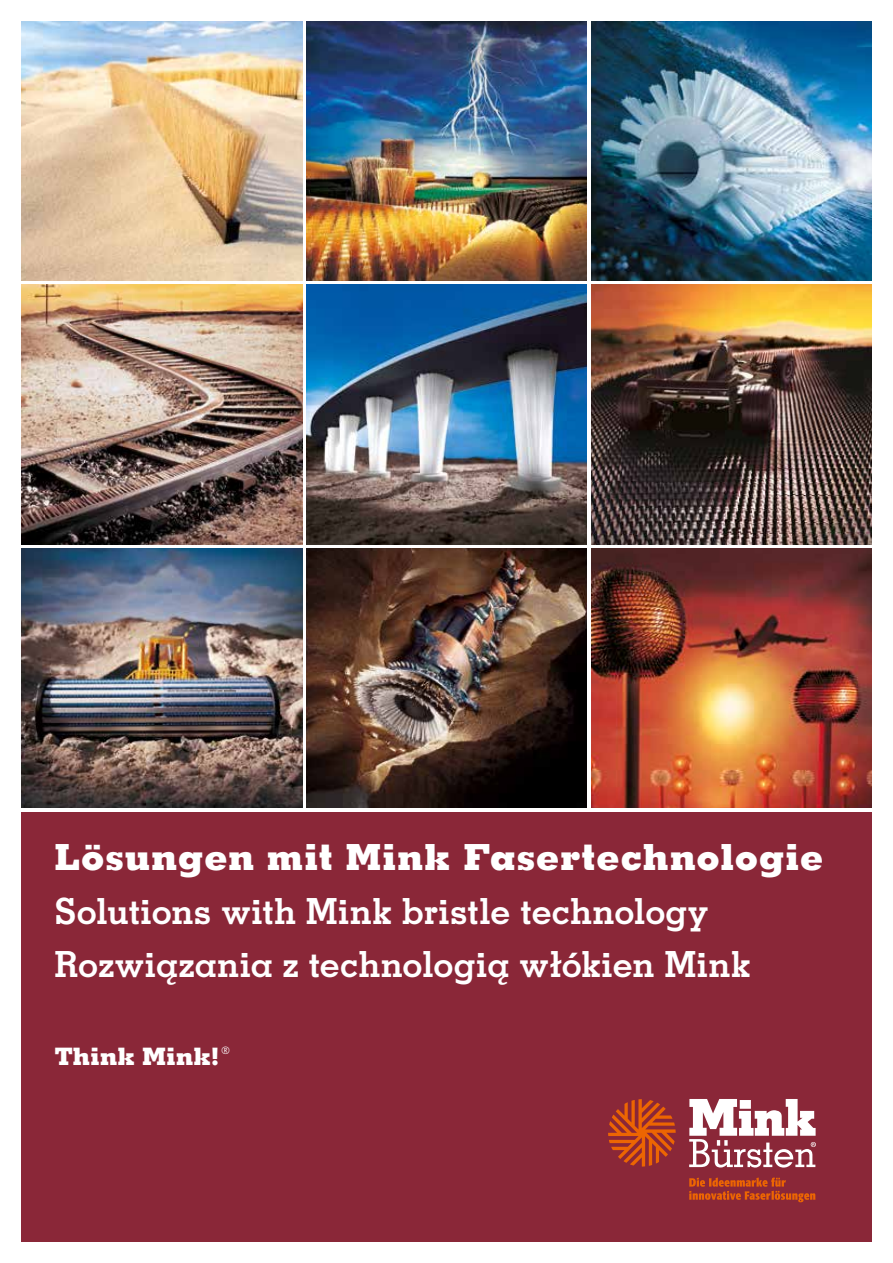
<style>
.page{position:relative;width:893px;height:1263px;background:#fff}
.page>*{position:absolute;margin:0;border:0;box-sizing:border-box;transform-origin:0 0}
.t1{font:700 36px "Memphis LT Std";letter-spacing:-.005em;color:#fff}
.t2{font:700 36px "Memphis LT Pro";color:#fff}
.t3{font:800 36px "Memphis LT Std";letter-spacing:.015em;color:#fff}
.t4{font:800 24px "Memphis LT Std";letter-spacing:.01em;color:#fff}
.t5{font:300 condensed 10.5px "Formata";color:#fff}
</style>
<div class="page">
<div style="left:21px;top:812px;width:851px;height:430px;background:#8a2738"></div>
<img style="left:21px;top:21px;width:281px;height:260px">
<img style="left:306px;top:549px;width:281px;height:259px">
<img style="left:591px;top:285px;width:281px;height:259px">
<img style="left:21px;top:549px;width:281px;height:259px">
<img style="left:306px;top:285px;width:281px;height:259px">
<img style="left:306px;top:21px;width:281px;height:260px">
<img style="left:591px;top:549px;width:281px;height:259px">
<img style="left:21px;top:285px;width:281px;height:259px">
<img style="left:591px;top:21px;width:281px;height:260px">
<svg style="left:608px;top:1099px;width:68px;height:67px"></svg>
<svg style="left:689px;top:1099px;width:127px;height:68px"></svg>
<svg style="left:689px;top:1177px;width:126px;height:25px"></svg>
<p class="t3" style="left:54px;top:834px;width:771px">Lösungen mit Mink Fasertechnologie</p>
<p class="t1" style="left:54px;top:888px;width:655px">Solutions with Mink bristle technology</p>
<p class="t2" style="left:54px;top:942px;width:698px">Rozwiązania z technologią włókien Mink</p>
<p class="t4" style="left:54px;top:1041px;width:167px">Think Mink!</p>
<p class="t5" style="left:221px;top:1044px;width:10px">®</p>
</div>
